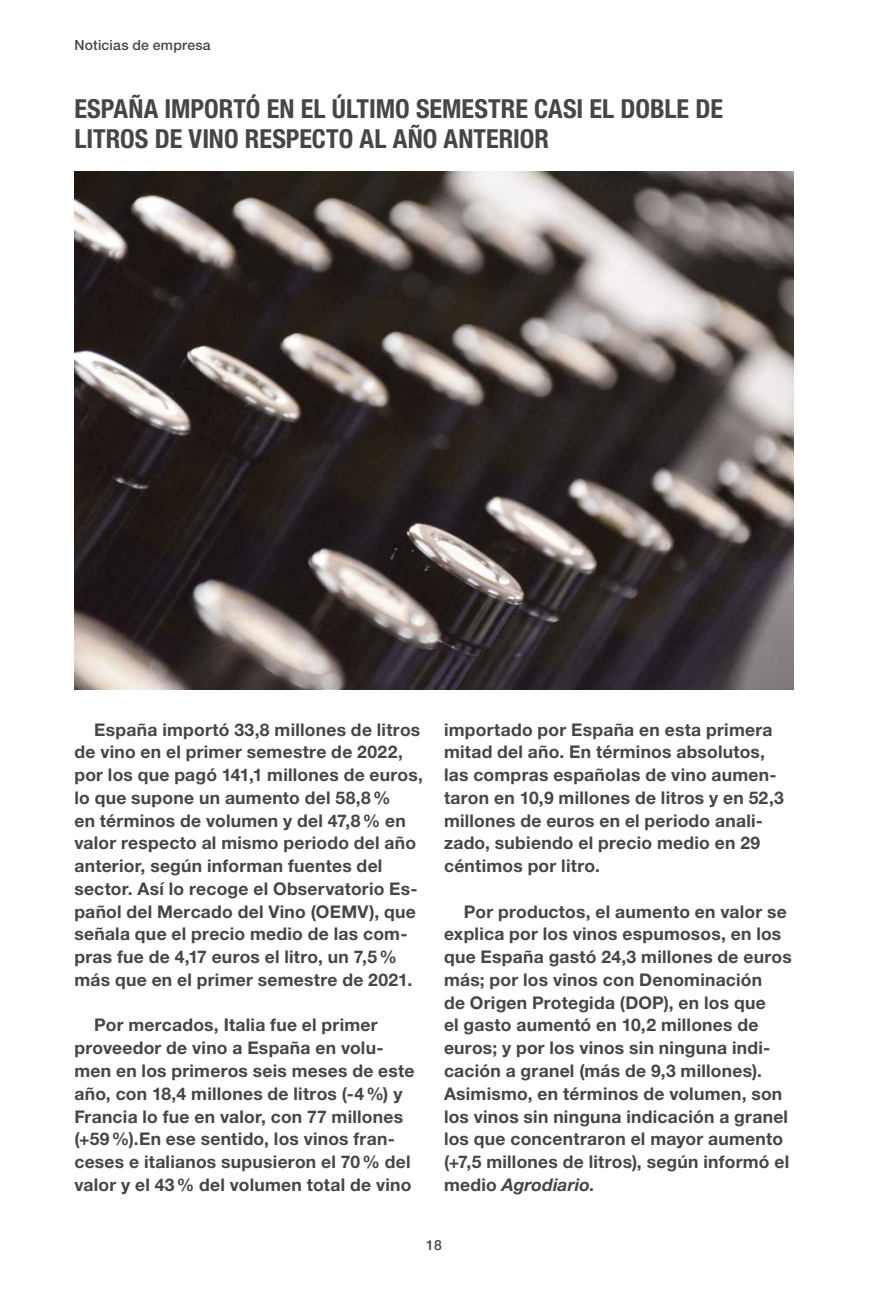
<style>
.page{position:relative;width:893px;height:1290px;background:#fff}
.page>*{position:absolute;margin:0;border:0;box-sizing:border-box;transform-origin:0 0}
.t1{font:700 condensed 26.25px/29.8px "Helvetica Neue LT Std";color:#474645}
.t2{font:700 17.5px/22.8px "Helvetica Neue LT Std";letter-spacing:.015em;color:#474645}
.t3{font:500 14px "Helvetica Neue LT Std";letter-spacing:.015em;color:#474645}
.s1{font-style:italic}
</style>
<div class="page">
<img style="left:74px;top:171px;width:720px;height:519px">
<p class="t3" style="left:74px;top:36px;width:138px">Noticias de empresa</p>
<p class="t1" style="left:74px;top:93px;width:650px">ESPAÑA IMPORTÓ EN EL ÚLTIMO SEMESTRE CASI EL DOBLE DE<br>LITROS DE VINO RESPECTO AL AÑO ANTERIOR</p>
<p class="t2" style="left:74px;top:718px;width:350px;text-indent:20px">España importó 33,8 millones de litros de vino en el primer semestre de 2022, por los que pagó 141,1 millones de euros, lo que supone un aumento del 58,8%<br>en términos de volumen y del 47,8% en valor respecto al mismo periodo del año anterior, según informan fuentes del sector. Así lo recoge el Observatorio Es&shy;pañol del Mercado del Vino (OEMV), que señala que el precio medio de las com&shy;pras fue de 4,17 euros el litro, un 7,5% más que en el primer semestre de 2021.</p>
<p class="t2" style="left:74px;top:1013px;width:342px;text-indent:20px">Por mercados, Italia fue el primer proveedor de vino a España en volu&shy;men en los primeros seis meses de este año, con 18,4 millones de litros (-4%) y Francia lo fue en valor, con 77 millones (+59%).En ese sentido, los vinos fran&shy;ceses e italianos supusieron el 70% del valor y el 43% del volumen total de vino</p>
<p class="t2" style="left:444px;top:718px;width:341px">importado por España en esta primera mitad del año. En términos absolutos, las compras españolas de vino aumen&shy;taron en 10,9 millones de litros y en 52,3 millones de euros en el periodo anali&shy;zado, subiendo el precio medio en 29 céntimos por litro.</p>
<p class="t2" style="left:444px;top:900px;width:349px;text-indent:20px">Por productos, el aumento en valor se explica por los vinos espumosos, en los que España gastó 24,3 millones de euros más; por los vinos con Denominación<br>de Origen Protegida (DOP), en los que<br>el gasto aumentó en 10,2 millones de euros; y por los vinos sin ninguna indi&shy;cación a granel (más de 9,3 millones).<br>Asimismo, en términos de volumen, son los vinos sin ninguna indicación a granel los que concentraron el mayor aumento (+7,5 millones de litros), según informó el medio <span class="s1">Agrodiario</span>.</p>
<p class="t3" style="left:426px;top:1237px;width:17px">18</p>
</div>
